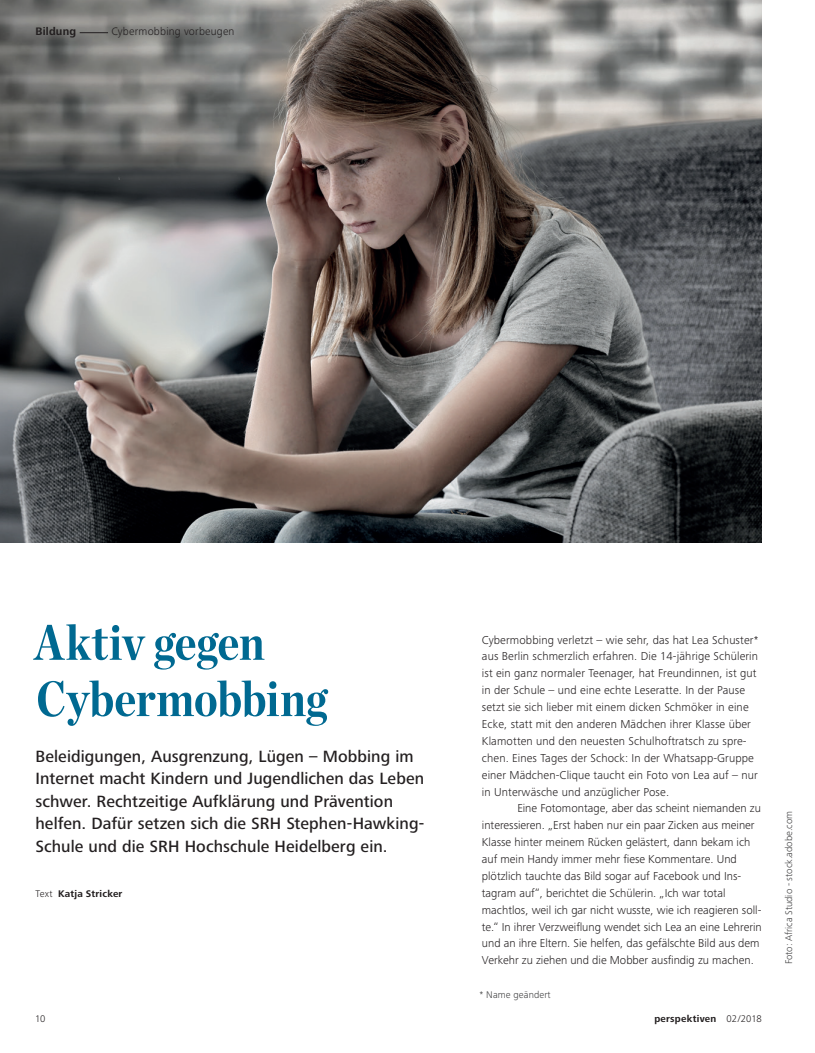
<style>
.page{position:relative;width:815px;height:1053px;background:#fff}
.page>*{position:absolute;margin:0;border:0;box-sizing:border-box;transform-origin:0 0}
.t1{font:700 50px/56.2px "Chronicle Deck Cond";letter-spacing:-.005em;color:#006991}
.t2{font:500 16.88px/22.5px "Frutiger Next LTW1 G";letter-spacing:.005em;color:#231f20}
.t3{font:300 11.88px/16.9px "Frutiger Next LTW1 G";color:#231f20}
.t4{font:300 11.25px "Frutiger Next LTW1 G";letter-spacing:.02em;color:#231f20}
.t5{font:700 11.25px "Frutiger Next LTW1 G";letter-spacing:.02em;color:#231f20}
.t6{font:300 10px "Frutiger Next LTW1 G";color:#3e3e3f}
.t7{font:700 10px "Frutiger Next LTW1 G";letter-spacing:.025em;color:#231f20}
.t8{font:300 10px "Frutiger Next LTW1 G";color:#231f20}
.s1{font-weight:300}
</style>
<div class="page">
<img style="left:0;top:0;width:762px;height:542px">
<svg style="left:80px;top:32px;width:28px;height:1px"></svg>
<p class="t5" style="left:35px;top:25px;width:42px">Bildung</p>
<p class="t4" style="left:112px;top:25px;width:124px">Cybermobbing vorbeugen</p>
<h1 class="t1" style="left:34px;top:611px;width:294px">Aktiv gegen<br>Cybermobbing</h1>
<p class="t2" style="left:35px;top:745px;width:390px">Beleidigungen, Ausgrenzung, Lügen – Mobbing im Internet macht Kindern und Jugendlichen das Leben schwer. Rechtzeitige Aufklärung und Prävention helfen. Dafür setzen sich die SRH Stephen-Hawking-Schule und die SRH Hochschule Heidelberg ein.</p>
<p class="t7" style="left:35px;top:887px;width:89px"><span class="s1">Text</span> Katja Stricker</p>
<p class="t3" style="left:482px;top:631px;width:278px">Cybermobbing verletzt – wie sehr, das hat Lea Schuster* aus Berlin schmerzlich erfahren. Die 14-jährige Schülerin ist ein ganz normaler Teenager, hat Freundinnen, ist gut in der Schule – und eine echte Leseratte. In der Pause setzt sie sich lieber mit einem dicken Schmöker in eine Ecke, statt mit den anderen Mädchen ihrer Klasse über Klamotten und den neuesten Schulhoftratsch zu spre&shy;chen. Eines Tages der Schock: In der Whatsapp-Gruppe einer Mädchen-Clique taucht ein Foto von Lea auf – nur in Unterwäsche und anzüglicher Pose.</p>
<p class="t3" style="left:482px;top:800px;width:281px;text-indent:35px">Eine Fotomontage, aber das scheint niemanden zu interessieren. „Erst haben nur ein paar Zicken aus meiner Klasse hinter meinem Rücken gelästert, dann bekam ich auf mein Handy immer mehr fiese Kommentare. Und plötzlich tauchte das Bild sogar auf Facebook und Ins&shy;tagram auf“, berichtet die Schülerin. „Ich war total machtlos, weil ich gar nicht wusste, wie ich reagieren soll&shy;te.“ In ihrer Verzweiflung wendet sich Lea an eine Lehrerin und an ihre Eltern. Sie helfen, das gefälschte Bild aus dem Verkehr zu ziehen und die Mobber ausfindig zu machen.</p>
<p class="t6" style="left:480px;top:988px;width:73px">* Name geändert</p>
<p class="t8" style="left:35px;top:1012px;width:12px">10</p>
<p class="t7" style="left:654px;top:1012px;width:109px">perspektiven <span class="s1">02/2018</span></p>
<p class="t6" style="left:783px;top:964px;width:155px;rotate:-90deg">Foto: Africa Studio - stock.adobe.com</p>
</div>
